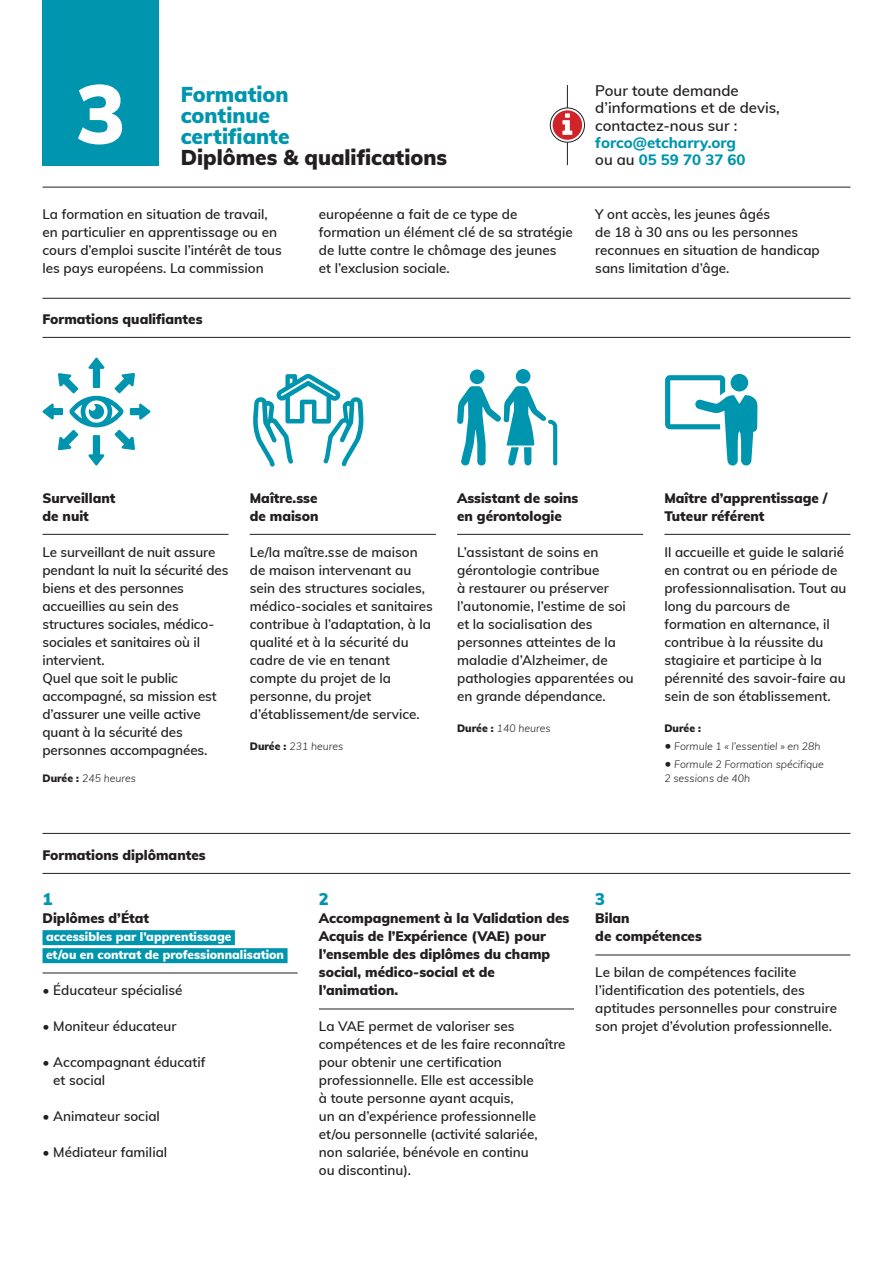
<style>
.page{position:relative;width:893px;height:1263px;background:#fff}
.page>*{position:absolute;margin:0;border:0;box-sizing:border-box;transform-origin:0 0}
.EFD-Titre-moyen{font:900 82.5px "Muli";color:#fff}
.EFD-Titre-moyen-2{font:900 21px "Muli";color:#0095ae}
.EFD-Titre-moyen-3{font:900 21px "Muli";color:#231f20}
.EFD-Titre-encadré{font:900 16.5px "Muli";color:#0095ae}
.EFD-Texte-encadré{font:600 15px/17.2px "Muli";color:#231f20}
.EFD-Texte-encadré-2{font:800 15px "Muli";color:#0095ae}
.EFD-Texte-encadré-3{font:600 13.5px/18px "Muli";color:#231f20}
.EFD-Texte-encadré-4{font:900 13.5px/18px "Muli";color:#231f20}
.EFD-Texte-Légende{font:900 12px "Muli";color:#fff}
.EFD-Texte-Légende-2{font:italic 300 10.5px "Muli";color:#231f20}
.EFD-Texte-Légende-3{font:900 10.5px "Muli";color:#231f20}
.s1{font-weight:600;color:#231f20}
.s2{font-weight:900;font-style:normal}
.s3{font-weight:600;font-style:normal;font-size:13.5px}
</style>
<div class="page">
<hr style="left:567px;top:85px;width:1px;height:80px;background:#231f20">
<hr style="left:43px;top:534px;width:186px;height:1px;background:#231f20">
<hr style="left:250px;top:534px;width:186px;height:1px;background:#231f20">
<hr style="left:457px;top:534px;width:186px;height:1px;background:#231f20">
<hr style="left:664px;top:534px;width:186px;height:1px;background:#231f20">
<div style="left:43px;top:0;width:116px;height:165px;background:#0095ae"></div>
<hr style="left:43px;top:187px;width:807px;height:1px;background:#231f20">
<hr style="left:43px;top:298px;width:807px;height:1px;background:#231f20">
<hr style="left:43px;top:833px;width:807px;height:1px;background:#231f20">
<svg style="left:43px;top:358px;width:107px;height:107px"></svg>
<svg style="left:253px;top:374px;width:111px;height:93px"></svg>
<svg style="left:457px;top:369px;width:100px;height:97px"></svg>
<svg style="left:665px;top:375px;width:92px;height:90px"></svg>
<hr style="left:43px;top:337px;width:807px;height:1px;background:#231f20">
<hr style="left:43px;top:873px;width:807px;height:1px;background:#231f20">
<div style="left:43px;top:930px;width:192px;height:15px;background:#0095ae"></div>
<div style="left:43px;top:948px;width:245px;height:15px;background:#0095ae"></div>
<hr style="left:43px;top:973px;width:255px;height:1px;background:#231f20">
<hr style="left:319px;top:1009px;width:255px;height:1px;background:#231f20">
<hr style="left:595px;top:955px;width:255px;height:1px;background:#231f20">
<svg style="left:550px;top:108px;width:34px;height:34px"></svg>
<div style="left:550px;top:108px;width:35px;height:34px;border:1px solid #231f20;border-radius:50%"></div>
<svg style="left:553px;top:110px;width:29px;height:30px"></svg>
<p class="EFD-Titre-moyen" style="left:76px;top:53px;width:51px">3</p>
<p class="EFD-Titre-moyen-2" style="left:181px;top:79px;width:109px">Formation</p>
<p class="EFD-Titre-moyen-2" style="left:181px;top:100px;width:91px">continue</p>
<p class="EFD-Titre-moyen-2" style="left:181px;top:121px;width:110px">certifiante</p>
<p class="EFD-Titre-moyen-3" style="left:181px;top:142px;width:268px">Diplômes &amp; qualifications</p>
<p class="EFD-Texte-encadré-3" style="left:43px;top:205px;width:227px">La formation en situation de travail,</p>
<p class="EFD-Texte-encadré-3" style="left:43px;top:223px;width:241px">en particulier en apprentissage ou en cours d’emploi suscite l’intérêt de tous les pays européens. La commission</p>
<p class="EFD-Texte-encadré-3" style="left:319px;top:205px;width:255px">européenne a fait de ce type de formation un élément clé de sa stratégie de lutte contre le chômage des jeunes</p>
<p class="EFD-Texte-encadré-3" style="left:319px;top:259px;width:132px">et l’exclusion sociale.</p>
<p class="EFD-Texte-encadré-4" style="left:43px;top:309px;width:162px">Formations qualifiantes</p>
<p class="EFD-Texte-encadré" style="left:595px;top:81px;width:145px">Pour toute demande</p>
<p class="EFD-Texte-encadré" style="left:595px;top:99px;width:186px">d’informations et de devis, contactez-nous sur :</p>
<p class="EFD-Texte-encadré-2" style="left:595px;top:131px;width:142px">forco@etcharry.org</p>
<p class="EFD-Texte-encadré-2" style="left:595px;top:149px;width:152px"><span class="s1">ou au</span> 05 59 70 37 60</p>
<p class="EFD-Texte-encadré-3" style="left:595px;top:205px;width:176px">Y ont accès, les jeunes âgés</p>
<p class="EFD-Texte-encadré-3" style="left:595px;top:223px;width:226px">de 18 à 30 ans ou les personnes reconnues en situation de handicap</p>
<p class="EFD-Texte-encadré-3" style="left:595px;top:259px;width:136px">sans limitation d’âge.</p>
<p class="EFD-Texte-encadré-4" style="left:43px;top:488px;width:74px">Surveillant de nuit</p>
<p class="EFD-Texte-encadré-3" style="left:43px;top:542px;width:187px">Le surveillant de nuit assure pendant la nuit la sécurité des biens et des personnes accueillies au sein des structures sociales, médico&shy;sociales et sanitaires où il intervient.</p>
<p class="EFD-Texte-encadré-3" style="left:43px;top:668px;width:176px">Quel que soit le public accompagné, sa mission est d’assurer une veille active quant à la sécurité des personnes accompagnées.</p>
<p class="EFD-Texte-Légende-2" style="left:43px;top:770px;width:95px"><span class="s2">Durée :</span> 245 heures</p>
<p class="EFD-Texte-encadré-4" style="left:250px;top:488px;width:70px">Maître.sse de maison</p>
<p class="EFD-Texte-encadré-3" style="left:250px;top:542px;width:185px">Le/la maître.sse de maison de maison intervenant au sein des structures sociales, médico-sociales et sanitaires contribue à l’adaptation, à la qualité et à la sécurité du cadre de vie en tenant compte du projet de la personne, du projet d’établissement/de service.</p>
<p class="EFD-Texte-Légende-2" style="left:250px;top:739px;width:95px"><span class="s2">Durée :</span> 231 heures</p>
<p class="EFD-Texte-encadré-4" style="left:457px;top:488px;width:123px">Assistant de soins en gérontologie</p>
<p class="EFD-Texte-encadré-3" style="left:457px;top:542px;width:178px">L’assistant de soins en gérontologie contribue<br>à restaurer ou préserver l’autonomie, l’estime de soi et la socialisation des personnes atteintes de la maladie d’Alzheimer, de pathologies apparentées ou en grande dépendance.</p>
<p class="EFD-Texte-Légende-2" style="left:457px;top:721px;width:95px"><span class="s2">Durée :</span> 140 heures</p>
<p class="EFD-Texte-encadré-4" style="left:664px;top:488px;width:165px">Maître d’apprentissage /<br>Tuteur référent</p>
<p class="EFD-Texte-encadré-3" style="left:664px;top:542px;width:184px">Il accueille et guide le salarié en contrat ou en période de professionnalisation. Tout au long du parcours de formation en alternance, il contribue à la réussite du stagiaire et participe à la pérennité des savoir-faire au sein de son établissement.</p>
<p class="EFD-Texte-Légende-3" style="left:664px;top:721px;width:38px">Durée :</p>
<p class="EFD-Texte-Légende-2" style="left:664px;top:739px;width:158px"><span class="s3">•</span> Formule 1 « l’essentiel » en 28h</p>
<p class="EFD-Texte-Légende-2" style="left:664px;top:757px;width:161px"><span class="s3">•</span> Formule 2 Formation spécifique</p>
<p class="EFD-Texte-Légende-2" style="left:664px;top:770px;width:87px">2 sessions de 40h</p>
<p class="EFD-Texte-encadré-4" style="left:43px;top:845px;width:165px">Formations diplômantes</p>
<p class="EFD-Titre-encadré" style="left:43px;top:887px;width:11px">1</p>
<p class="EFD-Texte-encadré-4" style="left:43px;top:909px;width:108px">Diplômes d’État</p>
<p class="EFD-Texte-Légende" style="left:46px;top:928px;width:187px">accessibles par l’apprentissage</p>
<p class="EFD-Texte-Légende" style="left:46px;top:946px;width:240px">et/ou en contrat de professionnalisation</p>
<p class="EFD-Texte-encadré-3" style="left:43px;top:981px;width:142px">• Éducateur spécialisé</p>
<p class="EFD-Texte-encadré-3" style="left:43px;top:1017px;width:135px">• Moniteur éducateur</p>
<p class="EFD-Texte-encadré-3" style="left:53px;top:1053px;width:154px;text-indent:-11px">• Accompagnant éducatif et social</p>
<p class="EFD-Texte-encadré-3" style="left:43px;top:1107px;width:119px">• Animateur social</p>
<p class="EFD-Texte-encadré-3" style="left:43px;top:1143px;width:126px">• Médiateur familial</p>
<p class="EFD-Titre-encadré" style="left:319px;top:887px;width:11px">2</p>
<p class="EFD-Texte-encadré-4" style="left:319px;top:909px;width:252px">Accompagnement à la Validation des<br>Acquis de l’Expérience (VAE) pour l’ensemble des diplômes du champ social, médico-social et de l’animation.</p>
<p class="EFD-Texte-encadré-3" style="left:319px;top:1017px;width:248px">La VAE permet de valoriser ses compétences et de les faire reconnaître pour obtenir une certification professionnelle. Elle est accessible<br>à toute personne ayant acquis,<br>un an d’expérience professionnelle et/ou personnelle (activité salariée,<br>non salariée, bénévole en continu<br>ou discontinu).</p>
<p class="EFD-Titre-encadré" style="left:595px;top:887px;width:11px">3</p>
<p class="EFD-Texte-encadré-4" style="left:595px;top:909px;width:108px">Bilan<br>de compétences</p>
<p class="EFD-Texte-encadré-3" style="left:595px;top:963px;width:243px">Le bilan de compétences facilite l’identification des potentiels, des aptitudes personnelles pour construire son projet d’évolution professionnelle.</p>
</div>
